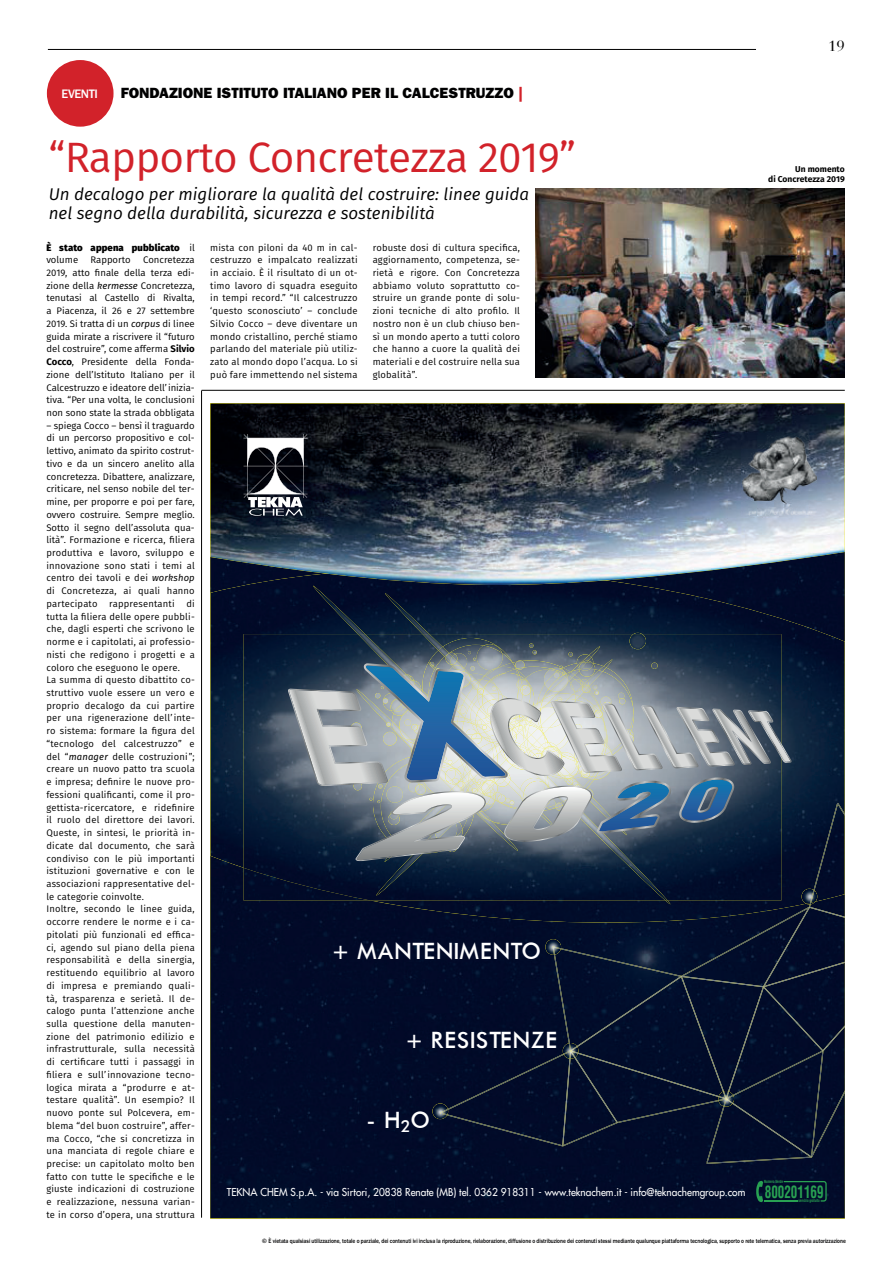
<style>
.page{position:relative;width:893px;height:1263px;background:#fff}
.page>*{position:absolute;margin:0;border:0;box-sizing:border-box;transform-origin:0 0}
.t1{font:42.45px "Fira Sans";letter-spacing:-.02em;color:#d2222a}
.t2{font:25.95px "Futura";color:#fff}
.t3{font:italic 16.95px/19px "Fira Sans";color:#000001}
.t4{font:700 condensed 16.8px "Helvetica";color:#28a152;scale:.78 1}
.t5{font:14.85px "ITC Franklin Gothic Std Hvy";color:#000001}
.t6{font:14.85px "Bauer Bodoni Std";color:#000001}
.t7{font:500 12.75px "ITC Franklin Gothic Std";letter-spacing:-.03em;color:#fff}
.t8{font:10.65px "Futura LT";color:#fff;scale:.94 1}
.t9{font:9.6px/12.8px "Fira Sans";letter-spacing:.02em;color:#000001;text-align:justify}
.t10{font:800 9.6px/12.8px "Fira Sans";letter-spacing:.01em;color:#000001}
.t11{font:9.6px "Fira Sans";color:#000001}
.t12{font:700 8.55px/9.6px "Fira Sans";color:#000001;text-align:right}
.t13{font:500 6.3px "Franklin Gothic";letter-spacing:-.01em;color:#000001}
.t14{font:700 condensed 4.2px "Helvetica";color:#28a152;scale:.78 1}
.s1{color:#d2222a}
.s2{font-weight:400}
.s3{font-style:italic}
.s4{font-weight:700}
</style>
<div class="page">
<hr style="left:48px;top:49px;width:708px;height:1px;background:#000001">
<hr style="left:202px;top:390px;width:643px;height:1px;background:#000001">
<hr style="left:201px;top:391px;width:1px;height:827px;background:#000001">
<div style="left:210px;top:923px;width:635px;height:295px;background:#010a28"></div>
<img style="left:210px;top:585px;width:635px;height:338px">
<img style="left:243px;top:634px;width:538px;height:267px">
<img style="left:210px;top:403px;width:635px;height:182px">
<img style="left:443px;top:638px;width:70px;height:5px">
<img style="left:629px;top:634px;width:17px;height:15px;border-radius:50%">
<img style="left:375px;top:861px;width:48px;height:34px">
<img style="left:384px;top:861px;width:17px;height:1px">
<svg style="left:665px;top:901px;width:5px;height:3px"></svg>
<img style="left:428px;top:861px;width:240px;height:40px">
<img style="left:312px;top:586px;width:53px;height:48px">
<img style="left:358px;top:634px;width:48px;height:9px">
<img style="left:384px;top:593px;width:45px;height:41px">
<img style="left:422px;top:634px;width:21px;height:9px">
<img style="left:742px;top:435px;width:75px;height:80px">
<svg style="left:243px;top:434px;width:65px;height:82px"></svg>
<img style="left:817px;top:904px;width:28px;height:3px">
<img style="left:813px;top:803px;width:32px;height:88px">
<img style="left:810px;top:907px;width:35px;height:11px">
<img style="left:810px;top:962px;width:35px;height:25px">
<img style="left:811px;top:1051px;width:34px;height:106px">
<img style="left:823px;top:1025px;width:22px;height:26px">
<img style="left:733px;top:1051px;width:90px;height:45px">
<img style="left:764px;top:987px;width:59px;height:64px">
<img style="left:707px;top:1107px;width:104px;height:57px">
<img style="left:732px;top:1103px;width:79px;height:55px">
<img style="left:728px;top:987px;width:36px;height:105px">
<img style="left:578px;top:1047px;width:103px;height:6px">
<img style="left:681px;top:987px;width:43px;height:104px">
<img style="left:618px;top:1097px;width:100px;height:26px">
<img style="left:578px;top:1053px;width:141px;height:44px">
<img style="left:570px;top:1059px;width:47px;height:87px">
<img style="left:574px;top:1057px;width:44px;height:66px">
<div style="left:447px;top:1054px;width:116px;height:92px;background:#010a28"></div>
<img style="left:562px;top:1059px;width:8px;height:87px">
<img style="left:554px;top:948px;width:127px;height:99px">
<div style="left:577px;top:976px;width:104px;height:71px;background:#010d2b"></div>
<img style="left:681px;top:907px;width:129px;height:80px">
<img style="left:763px;top:907px;width:47px;height:79px">
<img style="left:681px;top:976px;width:82px;height:11px">
<hr style="left:764px;top:1200px;width:33px;height:2px;background:#28a152">
<svg style="left:784px;top:1181px;width:43px;height:21px"></svg>
<svg style="left:756px;top:1181px;width:7px;height:21px"></svg>
<img style="left:545px;top:939px;width:16px;height:16px;border-radius:50%">
<svg style="left:553px;top:946px;width:8px;height:9px"></svg>
<svg style="left:563px;top:1043px;width:15px;height:16px"></svg>
<svg style="left:718px;top:1091px;width:15px;height:16px"></svg>
<img style="left:801px;top:889px;width:12px;height:15px">
<svg style="left:806px;top:890px;width:11px;height:18px"></svg>
<img style="left:432px;top:1103px;width:16px;height:16px;border-radius:50%">
<svg style="left:440px;top:1109px;width:8px;height:6px"></svg>
<svg style="left:288px;top:643px;width:504px;height:218px;background:#72818d"></svg>
<div style="left:47px;top:60px;width:67px;height:67px;background:#d2222a;border-radius:50%"></div>
<img style="left:535px;top:189px;width:310px;height:189px">
<h3 class="t7" style="left:62px;top:86px;width:38px">EVENTI</h3>
<h3 class="t5" style="left:121px;top:84px;width:404px">FONDAZIONE ISTITUTO ITALIANO PER IL CALCESTRUZZO <span class="s1">|</span></h3>
<h1 class="t1" style="left:49px;top:139px;width:529px">“Rapporto Concretezza 2019”</h1>
<h3 class="t3" style="left:49px;top:185px;width:482px">Un decalogo per migliorare la qualità del costruire: linee guida nel segno della durabilità, sicurezza e sostenibilità</h3>
<p class="t10" style="left:46px;top:241px;width:150px">È stato appena pubblicato <span class="s2">il volume</span></p>
<p class="t9" style="left:46px;top:254px;width:150px;text-indent:97px">Concretezza 2019, atto finale della terza edi&shy;zione della <span class="s3">kermesse</span> Concretezza, tenutasi al Castello di Rivalta, a Piacenza, il 26 e 27 settembre 2019. Si tratta di un <span class="s3">corpus</span> di linee guida mirate a riscrivere il “futuro del costruire”, come afferma <span class="s4">Silvio Cocco</span>, Presidente della Fonda&shy;zione dell’Istituto Italiano per il Calcestruzzo e ideatore dell’inizia&shy;tiva. “Per una volta, le conclusioni non sono state la strada obbligata</p>
<p class="t9" style="left:46px;top:419px;width:150px;text-align:left">– spiega Cocco – bensì il traguardo di un percorso propositivo e col&shy;lettivo, animato da spirito costrut&shy;tivo e da un sincero anelito alla concretezza. Dibattere, analizzare, criticare, nel senso nobile del ter&shy;mine, per proporre e poi per fare, ovvero costruire. Sempre meglio.<br>Sotto il segno dell’assoluta qua&shy;lità”. Formazione e ricerca, filiera produttiva e lavoro, sviluppo e innovazione sono stati i temi al centro dei tavoli e dei <span class="s3">workshop </span>di Concretezza, ai quali hanno partecipato rappresentanti di tutta la filiera delle opere pubbli&shy;che, dagli esperti che scrivono le norme e i capitolati, ai professio&shy;nisti che redigono i progetti e a coloro che eseguono le opere.<br>La summa di questo dibattito co&shy;struttivo vuole essere un vero e proprio decalogo da cui partire per una rigenerazione dell’inte&shy;ro sistema: formare la figura del “tecnologo del calcestruzzo” e del “<span class="s3">manager</span> delle costruzioni”; creare un nuovo patto tra scuola e impresa; definire le nuove pro&shy;fessioni qualificanti, come il pro&shy;gettista-ricercatore, e ridefinire il ruolo del direttore dei lavori.<br>Queste, in sintesi, le priorità in&shy;dicate dal documento, che sarà condiviso con le più importanti istituzioni governative e con le associazioni rappresentative del&shy;le categorie coinvolte.<br>Inoltre, secondo le linee guida, occorre rendere le norme e i ca&shy;pitolati più funzionali ed effica&shy;ci, agendo sul piano della piena responsabilità e della sinergia, restituendo equilibrio al lavoro di impresa e premiando quali&shy;tà, trasparenza e serietà. Il de&shy;calogo punta l’attenzione anche sulla questione della manuten&shy;zione del patrimonio edilizio e infrastrutturale, sulla necessità di certificare tutti i passaggi in filiera e sull’innovazione tecno&shy;logica mirata a “produrre e at&shy;testare qualità”. Un esempio? Il nuovo ponte sul Polcevera, em&shy;blema “del buon costruire”, affer&shy;ma Cocco, “che si concretizza in una manciata di regole chiare e precise: un capitolato molto ben fatto con tutte le specifiche e le giuste indicazioni di costruzione e realizzazione, nessuna varian&shy;te in corso d’opera, una struttura</p>
<p class="t11" style="left:91px;top:256px;width:42px">Rapporto</p>
<p class="t9" style="left:210px;top:241px;width:149px">mista con piloni da 40 m in cal&shy;cestruzzo e impalcato realizzati in acciaio. È il risultato di un ot&shy;timo lavoro di squadra eseguito in tempi record.” “Il calcestruzzo ‘questo sconosciuto’ – conclude Silvio Cocco – deve diventare un mondo cristallino, perché stiamo parlando del materiale più utiliz&shy;zato al mondo dopo l’acqua. Lo si può fare immettendo nel sistema</p>
<p class="t9" style="left:373px;top:241px;width:149px">robuste dosi di cultura specifica, aggiornamento, competenza, se&shy;rietà e rigore. Con Concretezza abbiamo voluto soprattutto co&shy;struire un grande ponte di solu&shy;zioni tecniche di alto profilo. Il nostro non è un club chiuso ben&shy;sì un mondo aperto a tutti coloro che hanno a cuore la qualità dei materiali e del costruire nella sua globalità”.</p>
<h2 class="t2" style="left:333px;top:941px;width:209px">+ MANTENIMENTO</h2>
<h2 class="t2" style="left:407px;top:1031px;width:152px">+ RESISTENZE</h2>
<h2 class="t2" style="left:367px;top:1111px;width:64px">- H<sub>2</sub>O</h2>
<p class="t8" style="left:227px;top:1185px;width:553px">TEKNA CHEM S.p.A. - via Sirtori, 20838 Renate (MB) tel. 0362 918311 - www.teknachem.it - info@teknachemgroup.com</p>
<h3 class="t6" style="left:828px;top:37px;width:18px">19</h3>
<p class="t12" style="left:768px;top:164px;width:78px">Un momento<br>di Concretezza 2019</p>
<p class="t14" style="left:764px;top:1179px;width:26px">Numero Verde</p>
<h3 class="t4" style="left:765px;top:1181px;width:77px">800201169</h3>
<p class="t14" style="left:798px;top:1198px;width:29px">servizio gratuito</p>
<p class="t13" style="left:262px;top:1238px;width:585px">© È vietata qualsiasi utilizzazione, totale o parziale, dei contenuti ivi inclusa la riproduzione, rielaborazione, diffusione o distribuzione dei contenuti stessi mediante qualunque piattaforma tecnologica, supporto o rete telematica, senza previa autorizzazione</p>
</div>
